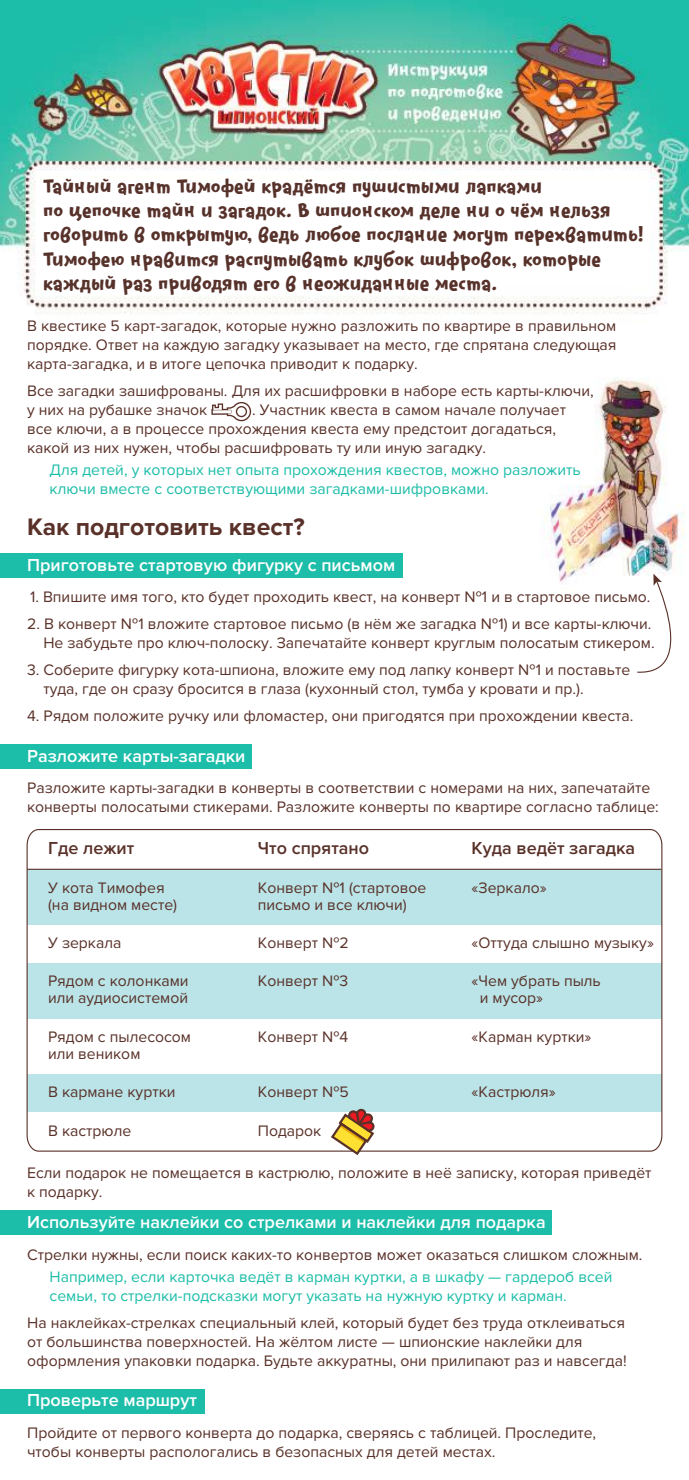
<style>
.page{position:relative;width:689px;height:1480px;background:#fff}
.page>*{position:absolute;margin:0;border:0;box-sizing:border-box;transform-origin:0 0}
.t1{font:700 24.75px "Proxima Nova";color:#593129}
.t2{font:700 20.25px/24.3px "Umnik";color:#57322b}
.t3{font:600 18px "Proxima Nova";color:#fff}
.t4{font:600 18px "Proxima Nova";color:#593129}
.t5{font:15.75px/18.9px "Proxima Nova";color:#593129}
.t6{font:15.75px/18.9px "Proxima Nova";color:#1cbda9}
</style>
<div class="page">
<img style="left:0;top:0;width:689px;height:769px">
<svg style="left:211px;top:402px;width:40px;height:19px"></svg>
<svg style="left:26px;top:829px;width:637px;height:323px"></svg>
<svg style="left:329px;top:1106px;width:47px;height:49px"></svg>
<hr style="left:27px;top:869px;width:634px;height:1px;background:#593129">
<div style="left:0;top:553px;width:403px;height:25px;background:#1cbda9"></div>
<div style="left:0;top:744px;width:251px;height:25px;background:#1cbda9"></div>
<div style="left:0;top:1210px;width:551px;height:25px;background:#1cbda9"></div>
<div style="left:0;top:1388px;width:205px;height:25px;background:#1cbda9"></div>
<svg style="left:636px;top:574px;width:53px;height:100px"></svg>
<p class="t2" style="left:43px;top:174px;width:602px">Тайный агент Тимофей крадётся пушистыми лапками<br>по цепочке тайн и загадок. В шпионском деле ни о чём нельзя говорить в открытую, ведь любое послание могут перехватить!<br>Тимофею нравится распутывать клубок шифровок, которые каждый раз приводят его в неожиданные места.</p>
<p class="t5" style="left:27px;top:317px;width:591px;text-align:justify">В квестике 5 карт-загадок, которые нужно разложить по квартире в правильном порядке. Ответ на каждую загадку указывает на место, где спрятана следующая карта-загадка, и в итоге цепочка приводит к подарку.</p>
<p class="t5" style="left:27px;top:382px;width:568px">Все загадки зашифрованы. Для их расшифровки в наборе есть карты-ключи, у них на рубашке значок</p>
<p class="t5" style="left:27px;top:401px;width:540px;text-indent:225px">. Участник квеста в самом начале получает все ключи, а в процессе прохождения квеста ему предстоит догадаться, какой из них нужен, чтобы расшифровать ту или иную загадку.</p>
<p class="t6" style="left:50px;top:461px;width:533px">Для детей, у которых нет опыта прохождения квестов, можно разложить ключи вместе с соответствующими загадками-шифровками.</p>
<h1 class="t1" style="left:27px;top:512px;width:279px">Как подготовить квест?</h1>
<p class="t3" style="left:27px;top:554px;width:369px">Приготовьте стартовую фигурку с письмом</p>
<p class="t5" style="left:30px;top:588px;width:622px">1. Впишите имя того, кто будет проходить квест, на конверт №1 и в стартовое письмо.</p>
<p class="t5" style="left:27px;top:615px;width:629px;text-align:right">2. В конверт №1 вложите стартовое письмо (в нём же загадка №1) и все карты-ключи.<br>Не забудьте про ключ-полоску. Запечатайте конверт круглым полосатым стикером.</p>
<p class="t5" style="left:43px;top:661px;width:588px;text-indent:-16px">3. Соберите фигурку кота-шпиона, вложите ему под лапку конверт №1 и поставьте туда, где он сразу бросится в глаза (кухонный стол, тумба у кровати и пр.).</p>
<p class="t5" style="left:27px;top:707px;width:608px">4. Рядом положите ручку или фломастер, они пригодятся при прохождении квеста.</p>
<p class="t3" style="left:27px;top:745px;width:220px">Разложите карты-загадки</p>
<p class="t5" style="left:27px;top:779px;width:633px">Разложите карты-загадки в конверты в соответствии с номерами на них, запечатайте конверты полосатыми стикерами. Разложите конверты по квартире согласно таблице:</p>
<p class="t4" style="left:48px;top:838px;width:88px">Где лежит</p>
<p class="t4" style="left:258px;top:837px;width:113px">Что спрятано</p>
<p class="t4" style="left:472px;top:837px;width:165px">Куда ведёт загадка</p>
<p class="t5" style="left:48px;top:879px;width:131px;line-height:16.9px">У кота Тимофея (на видном месте)</p>
<p class="t5" style="left:472px;top:878px;width:77px">«Зеркало»</p>
<p class="t5" style="left:472px;top:933px;width:184px">«Оттуда слышно музыку»</p>
<p class="t5" style="left:480px;top:973px;width:123px;line-height:16.9px;text-indent:-8px">«Чем убрать пыль и мусор»</p>
<p class="t5" style="left:472px;top:1027px;width:121px">«Карман куртки»</p>
<p class="t5" style="left:258px;top:879px;width:170px;line-height:16.9px">Конверт №1 (стартовое письмо и все ключи)</p>
<p class="t5" style="left:258px;top:933px;width:92px">Конверт №2</p>
<p class="t5" style="left:258px;top:972px;width:92px">Конверт №3</p>
<p class="t5" style="left:48px;top:933px;width:75px">У зеркала</p>
<p class="t5" style="left:48px;top:973px;width:142px;line-height:16.9px">Рядом с колонками или аудиосистемой</p>
<p class="t5" style="left:48px;top:1028px;width:144px;line-height:16.9px">Рядом с пылесосом или веником</p>
<p class="t5" style="left:48px;top:1083px;width:129px">В кармане куртки</p>
<p class="t5" style="left:48px;top:1121px;width:85px">В кастрюле</p>
<p class="t5" style="left:258px;top:1027px;width:92px">Конверт №4</p>
<p class="t5" style="left:258px;top:1083px;width:92px">Конверт №5</p>
<p class="t5" style="left:258px;top:1121px;width:65px">Подарок</p>
<p class="t5" style="left:472px;top:1083px;width:86px">«Кастрюля»</p>
<p class="t5" style="left:27px;top:1163px;width:626px">Если подарок не помещается в кастрюлю, положите в неё записку, которая приведёт к подарку.</p>
<p class="t3" style="left:27px;top:1212px;width:520px">Используйте наклейки со стрелками и наклейки для подарка</p>
<p class="t5" style="left:27px;top:1245px;width:617px">Стрелки нужны, если поиск каких-то конвертов может оказаться слишком сложным.</p>
<p class="t6" style="left:50px;top:1267px;width:564px">Например, если карточка ведёт в карман куртки, а в шкафу — гардероб всей семьи, то стрелки-подсказки могут указать на нужную куртку и карман.</p>
<p class="t5" style="left:27px;top:1313px;width:601px">На наклейках-стрелках специальный клей, который будет без труда отклеиваться от большинства поверхностей. На жёлтом листе — шпионские наклейки для оформления упаковки подарка. Будьте аккуратны, они прилипают раз и навсегда!</p>
<p class="t3" style="left:27px;top:1390px;width:171px">Проверьте маршрут</p>
<p class="t5" style="left:27px;top:1423px;width:571px">Пройдите от первого конверта до подарка, сверяясь с таблицей. Проследите, чтобы конверты распологались в безопасных для детей местах.</p>
</div>
